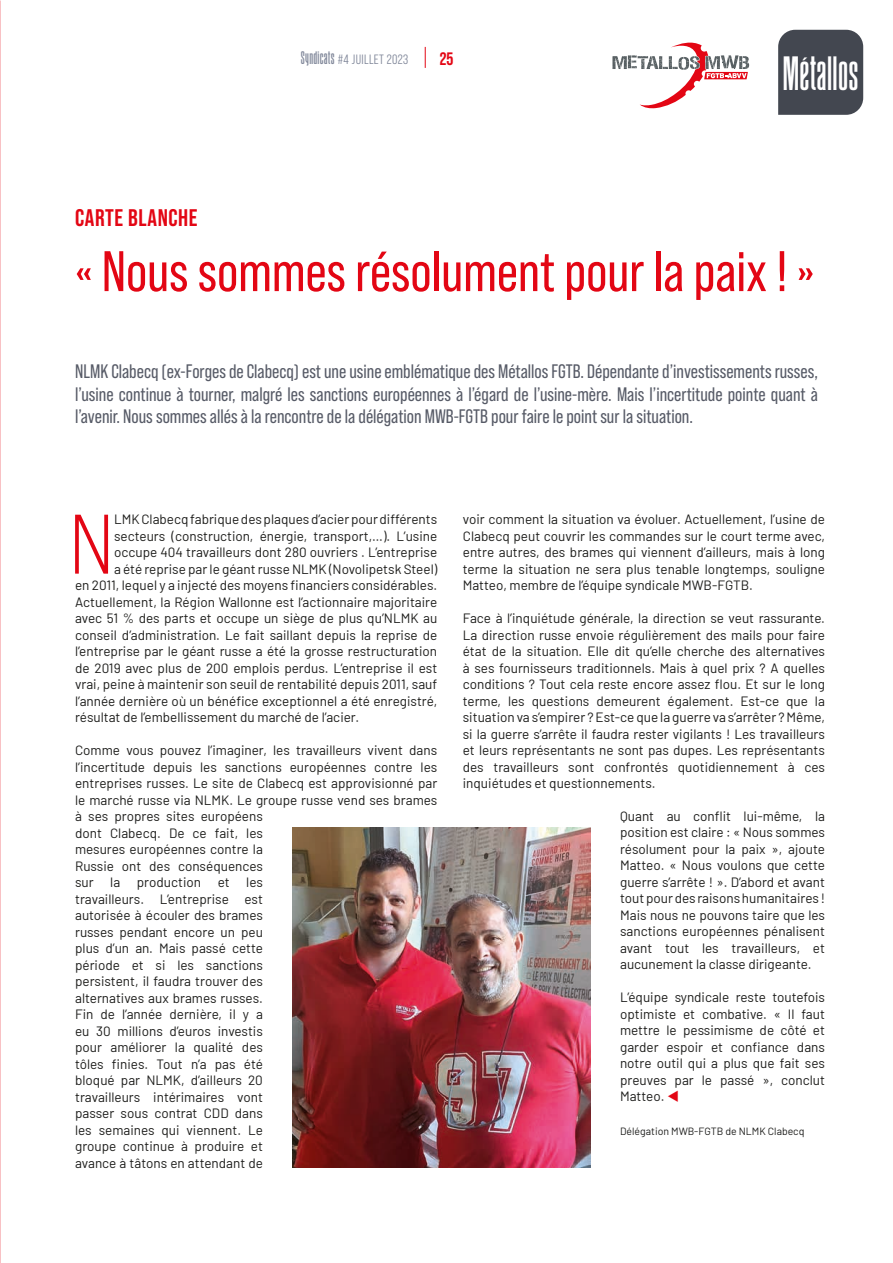
<style>
.page{position:relative;width:893px;height:1263px;background:#fff}
.page>*{position:absolute;margin:0;border:0;box-sizing:border-box;transform-origin:0 0}
.t1{font:84.15px "Bebas Neue Pro Exp Bk";color:#e30614}
.t2{font:57px "Bebas Neue Pro";color:#e30614}
.t3{font:700 36px "August";letter-spacing:.005em;color:#fff}
.t4{font:700 24px "Bebas Neue Pro";letter-spacing:.025em;color:#e30614}
.t5{font:19.5px/22.5px "Bebas Neue Pro";color:#575b67;text-align:justify}
.t6{font:700 18px "Bebas Neue Pro";color:#e30614}
.t7{font:13.5px/16.5px "Barlow";color:#1d1d1b;text-align:justify}
.t8{font:13.5px "Bebas Neue Pro Middle";letter-spacing:.025em;color:#82899b}
.t9{font:10.5px "Barlow";color:#1d1d1b}
.s1{font-family:"August";font-weight:700}
.s2{color:#e30614}
</style>
<div class="page">
<img style="left:293px;top:827px;width:297px;height:341px">
<svg style="left:425px;top:47px;width:1px;height:21px"></svg>
<div style="left:778px;top:30px;width:85px;height:85px;background:#434750"></div>
<svg style="left:612px;top:43px;width:138px;height:65px"></svg>
<p class="t8" style="left:301px;top:52px;width:109px"><span class="s1">Syndicats</span> #4 JUILLET 2023</p>
<h3 class="t6" style="left:440px;top:48px;width:15px">25</h3>
<h3 class="t3" style="left:783px;top:49px;width:77px">Métallos</h3>
<h3 class="t4" style="left:75px;top:204px;width:124px">CARTE BLANCHE</h3>
<h2 class="t2" style="left:75px;top:239px;width:741px">« Nous sommes résolument pour la paix ! »</h2>
<p class="t5" style="left:75px;top:360px;width:744px">NLMK Clabecq (ex-Forges de Clabecq) est une usine emblématique des Métallos FGTB. Dépendante d’investissements russes, l’usine continue à tourner, malgré les sanctions européennes à l’égard de l’usine-mère. Mais l’incertitude pointe quant à l’avenir. Nous sommes allés à la rencontre de la délégation MWB-FGTB pour faire le point sur la situation.</p>
<h1 class="t1" style="left:69px;top:493px;width:47px">N</h1>
<p class="t7" style="left:114px;top:510px;width:325px">LMK Clabecq fabrique des plaques d’acier pour différents</p>
<p class="t7" style="left:114px;top:526px;width:325px">secteurs (construction, énergie, transport,…). L’usine</p>
<p class="t7" style="left:114px;top:543px;width:325px">occupe 404 travailleurs dont 280 ouvriers . L’entreprise</p>
<p class="t7" style="left:114px;top:559px;width:325px">a été reprise par le géant russe NLMK (Novolipetsk Steel)</p>
<p class="t7" style="left:75px;top:576px;width:364px">en 2011, lequel y a injecté des moyens financiers considérables.</p>
<p class="t7" style="left:75px;top:592px;width:364px">Actuellement, la Région Wallonne est l’actionnaire majoritaire</p>
<p class="t7" style="left:75px;top:609px;width:364px">avec 51 % des parts et occupe un siège de plus qu’NLMK au</p>
<p class="t7" style="left:75px;top:625px;width:364px">conseil d’administration. Le fait saillant depuis la reprise de</p>
<p class="t7" style="left:75px;top:642px;width:364px">l’entreprise par le géant russe a été la grosse restructuration</p>
<p class="t7" style="left:75px;top:658px;width:364px">de 2019 avec plus de 200 emplois perdus. L’entreprise il est</p>
<p class="t7" style="left:75px;top:675px;width:364px">vrai, peine à maintenir son seuil de rentabilité depuis 2011, sauf</p>
<p class="t7" style="left:75px;top:691px;width:364px">l’année dernière où un bénéfice exceptionnel a été enregistré,</p>
<p class="t7" style="left:75px;top:708px;width:286px">résultat de l’embellissement du marché de l’acier.</p>
<p class="t7" style="left:75px;top:741px;width:364px;text-align:left">Comme vous pouvez l’imaginer, les travailleurs vivent dans l’incertitude depuis les sanctions européennes contre les entreprises russes. Le site de Clabecq est approvisionné par le marché russe via NLMK. Le groupe russe vend ses brames à ses propres sites européens<br>dont Clabecq. De ce fait, les<br>mesures européennes contre la<br>Russie ont des conséquences<br>sur la production et les<br>travailleurs. L’entreprise est<br>autorisée à écouler des brames<br>russes pendant encore un peu<br>plus d’un an. Mais passé cette<br>période et si les sanctions<br>persistent, il faudra trouver des<br>alternatives aux brames russes.<br>Fin de l’année dernière, il y a<br>eu 30 millions d’euros investis<br>pour améliorer la qualité des<br>tôles finies. Tout n’a pas été<br>bloqué par NLMK, d’ailleurs 20<br>travailleurs intérimaires vont<br>passer sous contrat CDD dans<br>les semaines qui viennent. Le<br>groupe continue à produire et<br>avance à tâtons en attendant de</p>
<p class="t7" style="left:463px;top:510px;width:364px">voir comment la situation va évoluer. Actuellement, l’usine de Clabecq peut couvrir les commandes sur le court terme avec, entre autres, des brames qui viennent d’ailleurs, mais à long terme la situation ne sera plus tenable longtemps, souligne Matteo, membre de l’équipe syndicale MWB-FGTB.</p>
<p class="t7" style="left:463px;top:609px;width:364px">Face à l’inquiétude générale, la direction se veut rassurante.<br>La direction russe envoie régulièrement des mails pour faire état de la situation. Elle dit qu’elle cherche des alternatives à ses fournisseurs traditionnels. Mais à quel prix ? A quelles conditions ? Tout cela reste encore assez flou. Et sur le long terme, les questions demeurent également. Est-ce que la situation va s’empirer ? Est-ce que la guerre va s’arrêter ? Même, si la guerre s’arrête il faudra rester vigilants ! Les travailleurs et leurs représentants ne sont pas dupes. Les représentants des travailleurs sont confrontés quotidiennement à ces inquiétudes et questionnements.</p>
<p class="t7" style="left:620px;top:807px;width:206px">Quant au conflit lui-même, la position est claire : « Nous sommes résolument pour la paix », ajoute Matteo. « Nous voulons que cette guerre s’arrête ! ». D’abord et avant tout pour des raisons humanitaires !<br>Mais nous ne pouvons taire que les sanctions européennes pénalisent avant tout les travailleurs, et aucunement la classe dirigeante.</p>
<p class="t7" style="left:620px;top:988px;width:206px">L’équipe syndicale reste toutefois optimiste et combative. « Il faut mettre le pessimisme de côté et garder espoir et confiance dans notre outil qui a plus que fait ses preuves par le passé », conclut Matteo. <span class="s2">▼</span></p>
<p class="t9" style="left:620px;top:1123px;width:186px">Délégation MWB-FGTB de NLMK Clabecq</p>
</div>
